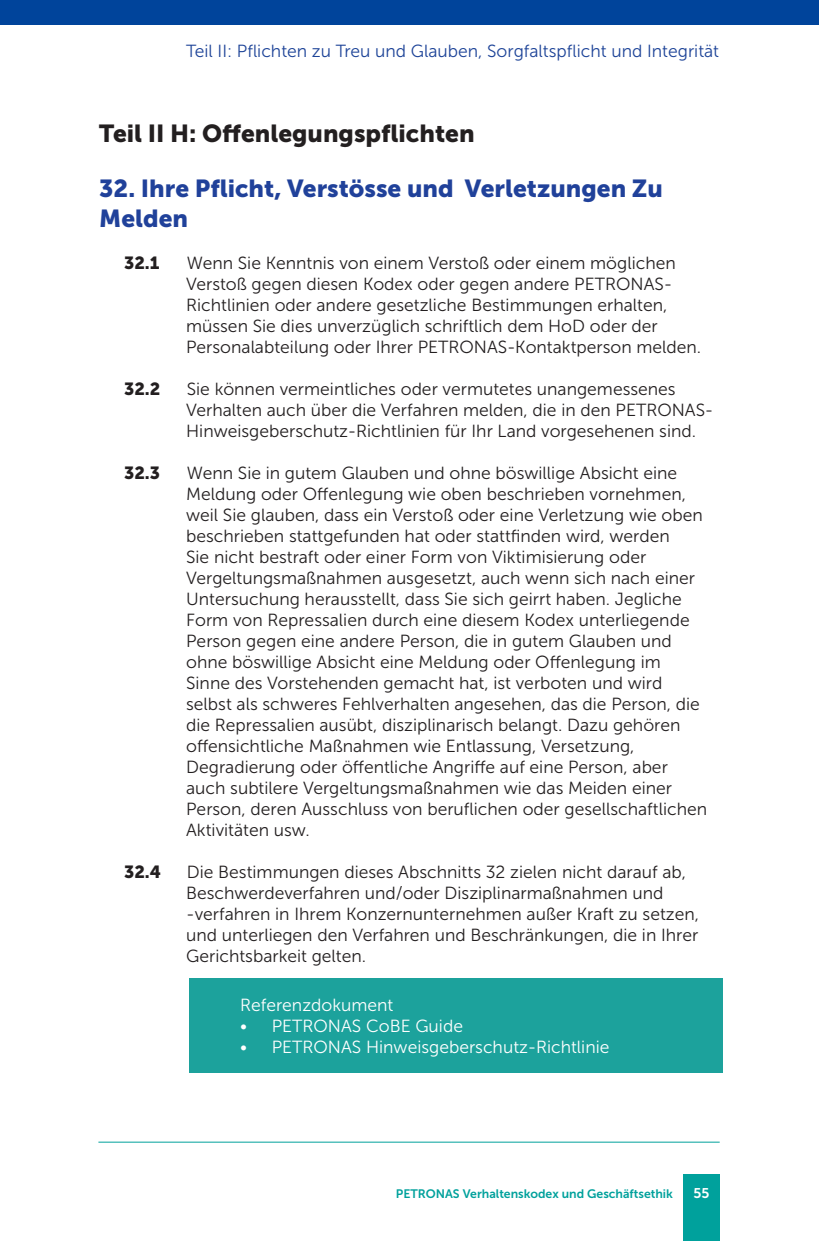
<style>
.page{position:relative;width:819px;height:1241px;background:#fff}
.page>*{position:absolute;margin:0;border:0;box-sizing:border-box;transform-origin:0 0}
.t1{font:24.5px/29.4px "Museo Sans 900";color:#20419a}
.t2{font:24.5px "Museo Sans 900";color:#231f20}
.t3{font:17.5px/21px "Museo Sans 300";color:#231f20}
.t4{font:17.5px "Museo Sans 300";color:#fff}
.t5{font:17.5px "Museo Sans 300";color:#1e4498}
.t6{font:17.5px "Museo Sans 900";color:#231f20}
.t7{font:14px "Museo Sans 700";color:#fff}
.t8{font:12.25px "Museo Sans 700";color:#00a19c}
</style>
<div class="page">
<hr style="left:98px;top:1141px;width:621px;height:1px;background:#00a19c">
<div style="left:683px;top:1173px;width:36px;height:67px;background:#00a19c"></div>
<div style="left:0;top:0;width:819px;height:25px;background:#00449b"></div>
<div style="left:190px;top:977px;width:533px;height:95px;background:#1ca29c"></div>
<p class="t5" style="left:186px;top:41px;width:534px">Teil II: Pflichten zu Treu und Glauben, Sorgfaltspflicht und Integrität</p>
<h1 class="t2" style="left:99px;top:120px;width:377px">Teil II H: Offenlegungspflichten</h1>
<h1 class="t1" style="left:99px;top:174px;width:565px">32. Ihre Pflicht, Verstösse und Verletzungen Zu<br>Melden</h1>
<p class="t6" style="left:124px;top:252px;width:37px">32.1</p>
<p class="t3" style="left:186px;top:252px;width:516px">Wenn Sie Kenntnis von einem Verstoß oder einem möglichen Verstoß gegen diesen Kodex oder gegen andere PETRONAS-Richtlinien oder andere gesetzliche Bestimmungen erhalten, müssen Sie dies unverzüglich schriftlich dem HoD oder der Personalabteilung oder Ihrer PETRONAS-Kontaktperson melden.</p>
<p class="t6" style="left:124px;top:378px;width:38px">32.2</p>
<p class="t3" style="left:186px;top:378px;width:529px">Sie können vermeintliches oder vermutetes unangemessenes<br>Verhalten auch über die Verfahren melden, die in den PETRONAS-<br>Hinweisgeberschutz-Richtlinien für Ihr Land vorgesehenen sind.</p>
<p class="t6" style="left:124px;top:462px;width:37px">32.3</p>
<p class="t3" style="left:186px;top:462px;width:522px">Wenn Sie in gutem Glauben und ohne böswillige Absicht eine Meldung oder Offenlegung wie oben beschrieben vornehmen, weil Sie glauben, dass ein Verstoß oder eine Verletzung wie oben beschrieben stattgefunden hat oder stattfinden wird, werden<br>Sie nicht bestraft oder einer Form von Viktimisierung oder Vergeltungsmaßnahmen ausgesetzt, auch wenn sich nach einer Untersuchung herausstellt, dass Sie sich geirrt haben. Jegliche Form von Repressalien durch eine diesem Kodex unterliegende Person gegen eine andere Person, die in gutem Glauben und ohne böswillige Absicht eine Meldung oder Offenlegung im Sinne des Vorstehenden gemacht hat, ist verboten und wird selbst als schweres Fehlverhalten angesehen, das die Person, die die Repressalien ausübt, disziplinarisch belangt. Dazu gehören offensichtliche Maßnahmen wie Entlassung, Versetzung, Degradierung oder öffentliche Angriffe auf eine Person, aber auch subtilere Vergeltungsmaßnahmen wie das Meiden einer Person, deren Ausschluss von beruflichen oder gesellschaftlichen Aktivitäten usw.</p>
<p class="t6" style="left:124px;top:861px;width:38px">32.4</p>
<p class="t3" style="left:186px;top:861px;width:514px">Die Bestimmungen dieses Abschnitts 32 zielen nicht darauf ab, Beschwerdeverfahren und/oder Disziplinarmaßnahmen und -verfahren in Ihrem Konzernunternehmen außer Kraft zu setzen, und unterliegen den Verfahren und Beschränkungen, die in Ihrer Gerichtsbarkeit gelten.</p>
<p class="t4" style="left:240px;top:994px;width:155px">Referenzdokument</p>
<p class="t4" style="left:240px;top:1015px;width:224px">• PETRONAS CoBE Guide</p>
<p class="t4" style="left:240px;top:1036px;width:371px">• PETRONAS Hinweisgeberschutz-Richtlinie</p>
<p class="t8" style="left:396px;top:1186px;width:279px">PETRONAS Verhaltenskodex und Geschäftsethik</p>
<p class="t7" style="left:693px;top:1184px;width:17px">55</p>
</div>
